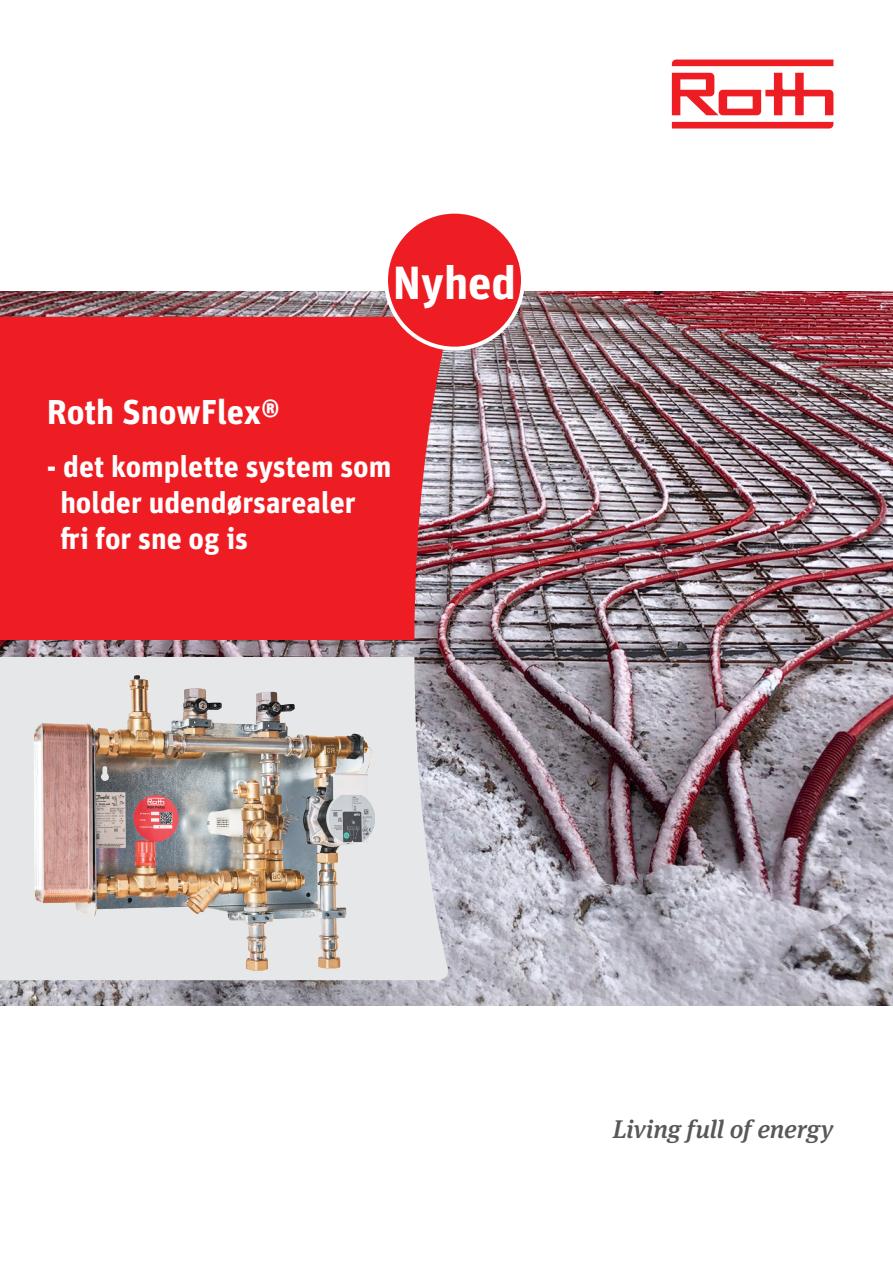
<style>
.page{position:relative;width:893px;height:1263px;background:#fff}
.page>*{position:absolute;margin:0;border:0;box-sizing:border-box;transform-origin:0 0}
.t1{font:700 46.5px "Unit OT";color:#fff}
.t2{font:700 34.5px "Unit OT";color:#fff}
.t3{font:700 30px/36px "Unit OT";color:#fff}
.t4{font:italic 500 25.5px "Meta Serif OT";letter-spacing:-.005em;color:#57585a}
</style>
<div class="page">
<img style="left:0;top:291px;width:893px;height:715px">
<svg style="left:672px;top:122px;width:161px;height:7px"></svg>
<svg style="left:672px;top:60px;width:161px;height:6px"></svg>
<svg style="left:672px;top:73px;width:161px;height:42px"></svg>
<div style="left:0;top:317px;width:450px;height:323px;background:#ee1d23"></div>
<svg style="left:0;top:657px;width:450px;height:323px;background:#b3b0b9"></svg>
<img style="left:0;top:657px;width:439px;height:322px">
<div style="left:386px;top:212px;width:137px;height:137px;background:#ee1d23;border-radius:50%"></div>
<div style="left:384px;top:210px;width:141px;height:141px;border:4px solid #fff;border-radius:50%"></div>
<p class="t1" style="left:393px;top:252px;width:125px">Nyhed</p>
<p class="t2" style="left:47px;top:389px;width:234px">Roth SnowFlex®</p>
<p class="t3" style="left:60px;top:448px;width:333px;text-indent:-14px">- det komplette system som holder udendørsarealer</p>
<p class="t3" style="left:60px;top:520px;width:189px">fri for sne og is</p>
<p class="t4" style="left:613px;top:1113px;width:222px">Living full of energy</p>
</div>
